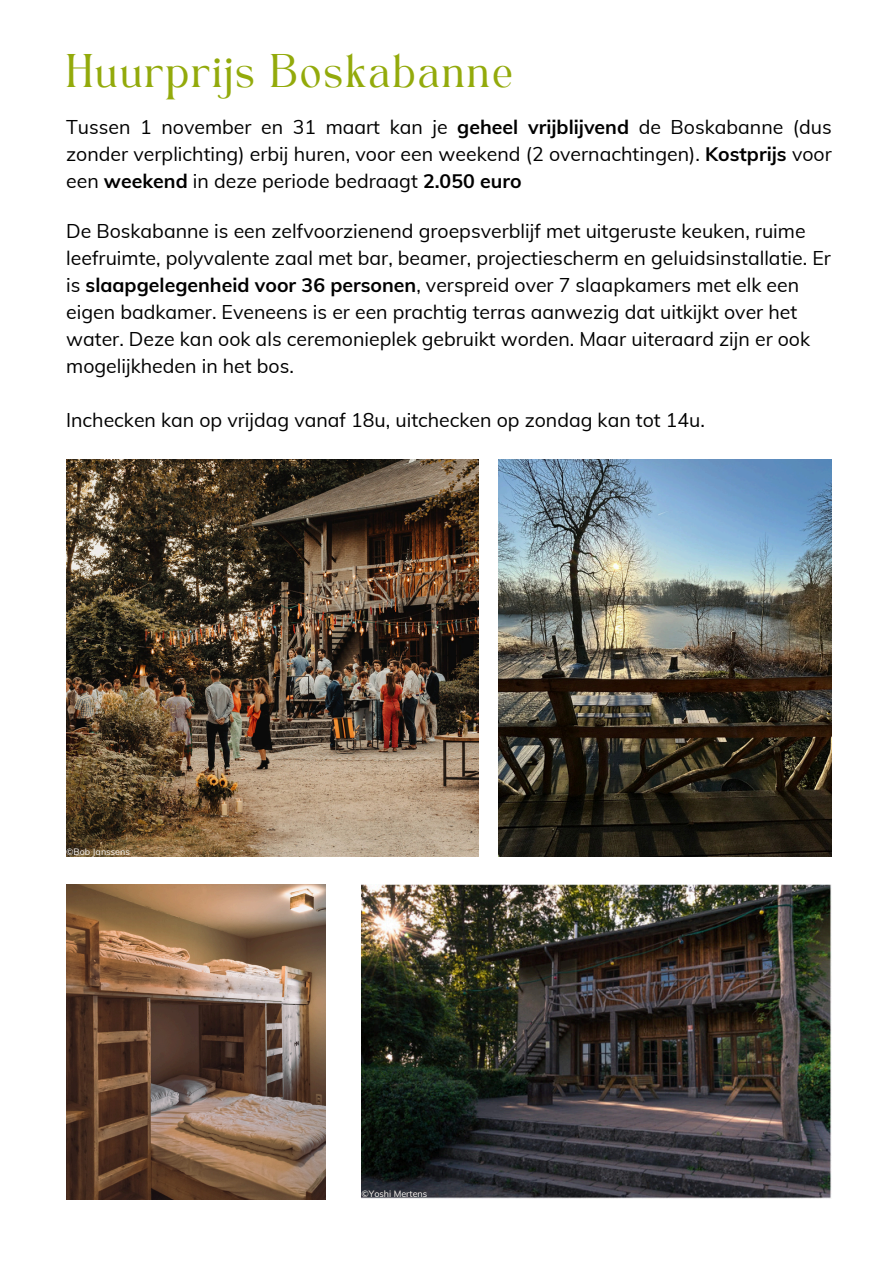
<style>
.page{position:relative;width:894px;height:1264px;background:#fff}
.page>*{position:absolute;margin:0;border:0;box-sizing:border-box;transform-origin:0 0}
.t1{font:33px "TAN Angleton";color:#93aa0b}
.t2{font:19.5px/27px "Muli";color:#000;text-align:justify}
.t3{font:9px "Muli";color:#fffaf5}
.s1{font-weight:700}
</style>
<div class="page">
<img style="left:66px;top:459px;width:412px;height:398px">
<img style="left:498px;top:459px;width:333px;height:397px">
<img style="left:66px;top:885px;width:259px;height:313px">
<img style="left:361px;top:885px;width:470px;height:313px">
<h2 class="t1" style="left:65px;top:53px;width:450px">Huurprijs Boskabanne</h2>
<h2 class="t2" style="left:66px;top:113px;width:766px">Tussen 1 november en 31 maart kan je <span class="s1">geheel vrijblijvend</span> de Boskabanne (dus zonder verplichting) erbij huren, voor een weekend (2 overnachtingen). <span class="s1">Kostprijs</span> voor een <span class="s1">weekend</span> in deze periode bedraagt <span class="s1">2.050 euro</span></h2>
<p class="t2" style="left:66px;top:217px;width:766px;text-align:left">De Boskabanne is een zelfvoorzienend groepsverblijf met uitgeruste keuken, ruime leefruimte, polyvalente zaal met bar, beamer, projectiescherm en geluidsinstallatie. Er is <span class="s1">slaapgelegenheid voor 36 personen</span>, verspreid over 7 slaapkamers met elk een eigen badkamer. Eveneens is er een prachtig terras aanwezig dat uitkij kt over het water. Deze kan ook als ceremonieplek gebruikt worden. Maar uiteraard zijn er ook mogelijkheden in het bos.</p>
<p class="t2" style="left:66px;top:406px;width:640px">Inchecken kan op vrijdag vanaf 18u, uitchecken op zondag kan tot 14u.</p>
<p class="t3" style="left:66px;top:845px;width:65px">©Bob Janssens</p>
<p class="t3" style="left:361px;top:1187px;width:67px">©Yoshi Mertens</p>
</div>
